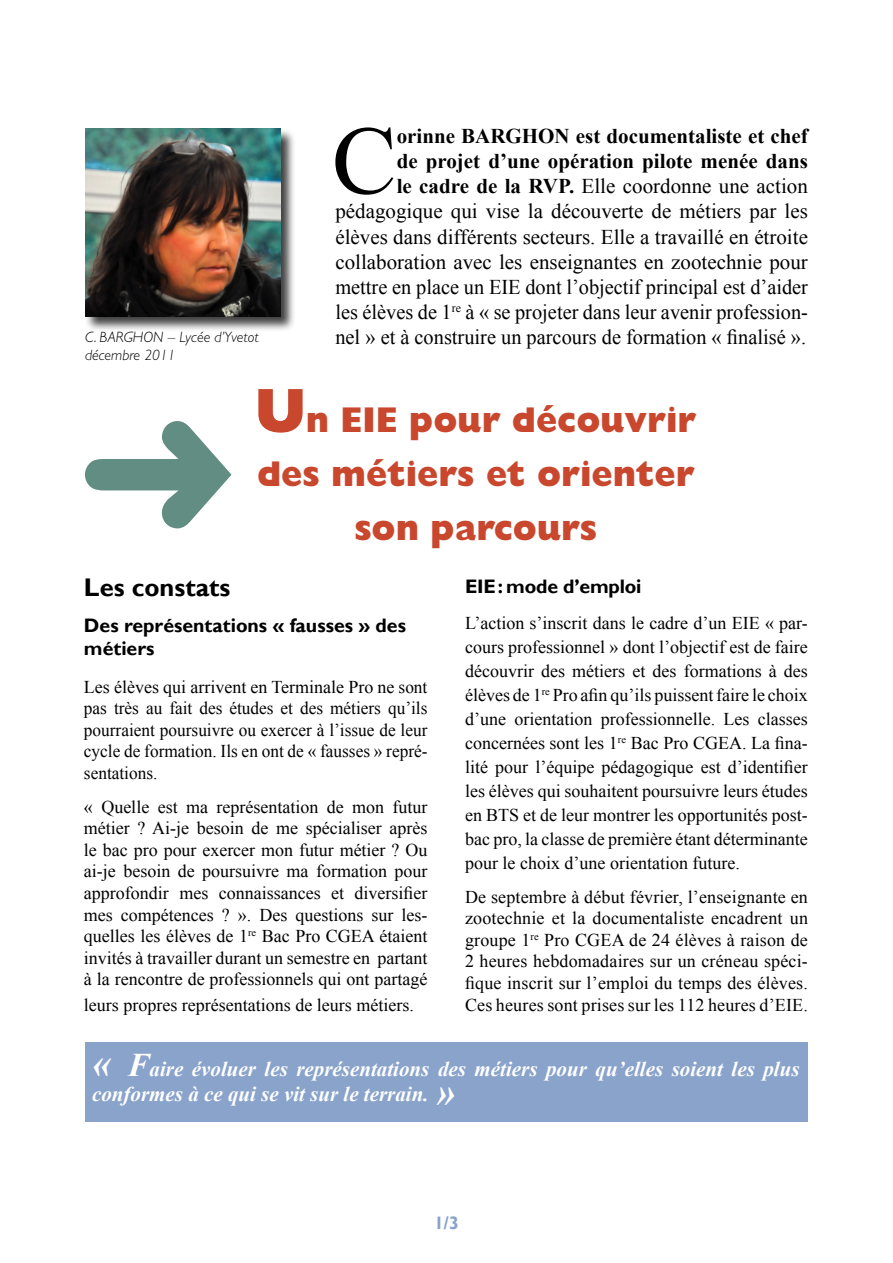
<style>
.page{position:relative;width:893px;height:1263px;background:#fff}
.page>*{position:absolute;margin:0;border:0;box-sizing:border-box;transform-origin:0 0}
.Chapo{font:97.05px "Times New Roman";color:#000}
.t1{font:800 36px "Gill Sans Std";color:#c8472d;scale:.96 1}
.Style_de_paragraphe{font:700 25.5px "Gill Sans";color:#000}
.Chapo-2{font:21px/25.2px "Times New Roman";color:#000;text-align:right}
.Chapo-3{font:italic 700 21px/25.2px "Times New Roman";color:#fff}
.Style_de_paragraphe-2{font:700 19.5px/23.4px "Gill Sans";color:#000}
.Style_de_paragraphe-3{font:18px/21.6px "Times New Roman";color:#000;text-align:justify}
.t2{font:700 18px "Gill Sans";color:#89a3cb}
.t3{font:italic 300 15px "Gill Sans Std";color:#000}
.s1{font-weight:700}
.s2{font-size:63px}
.s3{font-size:39px}
.s4{font-size:33px}
</style>
<div class="page">
<div style="left:85px;top:1043px;width:723px;height:79px;background:#89a3cb"></div>
<div style="left:84px;top:128px;width:212px;height:204px;background:#000;opacity:.75"></div>
<img style="left:85px;top:129px;width:195px;height:188px">
<p class="t3" style="left:85px;top:329px;width:175px">C. BARGHON – Lycée d’Yvetot</p>
<p class="t3" style="left:85px;top:347px;width:92px">décembre 2011</p>
<p class="Chapo" style="left:332px;top:95px;width:66px">C</p>
<p class="Chapo-2" style="left:335px;top:123px;width:474px"><span class="s1">orinne BARGHON est documentaliste et chef<br>de projet d’une opération pilote menée dans<br>le cadre de la RVP.</span> Elle coordonne une action pédagogique qui vise la découverte de métiers par les élèves dans différents secteurs. Elle a travaillé en étroite collaboration avec les enseignantes en zootechnie pour mettre en place un EIE dont l’objectif principal est d’aider les élèves de 1<sup>re</sup> à « se projeter dans leur avenir profession&shy;nel » et à construire un parcours de formation « finalisé ».</p>
<p class="t1" style="left:255px;top:399px;width:461px"><span class="s2">U</span>n EIE pour découvrir</p>
<p class="t1" style="left:257px;top:453px;width:457px">des métiers et orienter</p>
<p class="t1" style="left:354px;top:507px;width:255px">son parcours</p>
<p class="Style_de_paragraphe" style="left:84px;top:572px;width:148px">Les constats</p>
<p class="Style_de_paragraphe-2" style="left:84px;top:614px;width:323px">Des représentations « fausses » des métiers</p>
<p class="Style_de_paragraphe-3" style="left:84px;top:675px;width:345px">Les élèves qui arrivent en Terminale Pro ne sont pas très au fait des études et des métiers qu’ils pourraient poursuivre ou exercer à l’issue de leur cycle de formation. Ils en ont de « fausses » repré&shy;sentations.</p>
<p class="Style_de_paragraphe-3" style="left:84px;top:795px;width:345px">« Quelle est ma représentation de mon futur métier ? Ai-je besoin de me spécialiser après le bac pro pour exercer mon futur métier ? Ou ai-je besoin de poursuivre ma formation pour approfondir mes connaissances et diversifier mes compétences ? ». Des questions sur les&shy;quelles les élèves de 1<sup>re</sup> Bac Pro CGEA étaient invités à travailler durant un semestre en partant à la rencontre de professionnels qui ont partagé</p>
<p class="Style_de_paragraphe-3" style="left:84px;top:993px;width:331px">leurs propres représentations de leurs métiers.</p>
<p class="Style_de_paragraphe-2" style="left:465px;top:575px;width:178px">EIE: mode d’emploi</p>
<p class="Style_de_paragraphe-3" style="left:465px;top:611px;width:344px;line-height:24px">L’action s’inscrit dans le cadre d’un EIE « par&shy;cours professionnel » dont l’objectif est de faire découvrir des métiers et des formations à des élèves de 1<sup>re</sup> Pro afin qu’ils puissent faire le choix d’une orientation professionnelle. Les classes concernées sont les 1<sup>re</sup> Bac Pro CGEA. La fina&shy;lité pour l’équipe pédagogique est d’identifier les élèves qui souhaitent poursuivre leurs études en BTS et de leur montrer les opportunités post&shy;bac pro, la classe de première étant déterminante pour le choix d’une orientation future.</p>
<p class="Style_de_paragraphe-3" style="left:465px;top:885px;width:344px">De septembre à début février, l’enseignante en zootechnie et la documentaliste encadrent un groupe 1<sup>re</sup> Pro CGEA de 24 élèves à raison de 2 heures hebdomadaires sur un créneau spéci&shy;fique inscrit sur l’emploi du temps des élèves.<br>Ces heures sont prises sur les 112 heures d’EIE.</p>
<p class="Chapo-3" style="left:92px;top:1055px;width:709px"><span class="s3">«</span> <span class="s4">F</span>aire évoluer les représentations des métiers pour qu’elles soient les plus conformes à ce qui se vit sur le terrain. <span class="s3">»</span></p>
<p class="t2" style="left:434px;top:1212px;width:26px">1/3</p>
</div>
